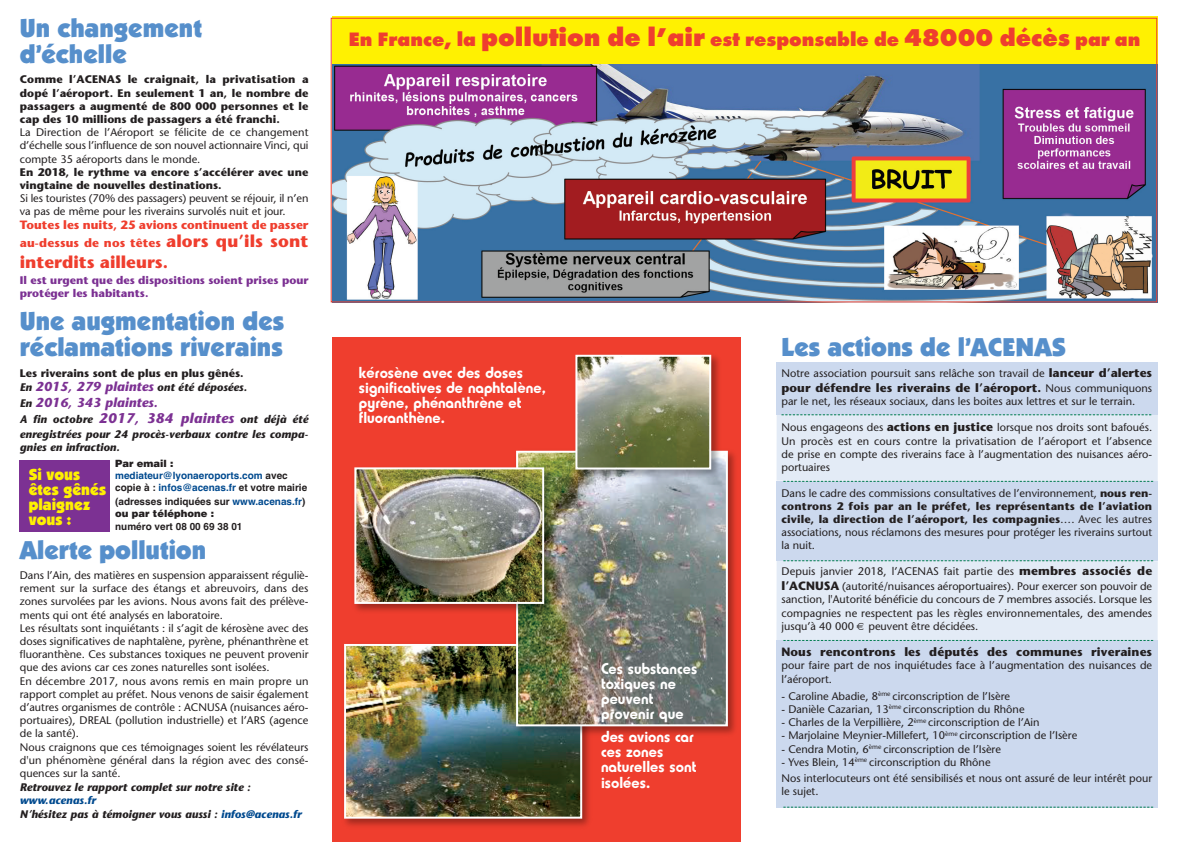
<style>
.page{position:relative;width:1191px;height:842px;background:#fff}
.page>*{position:absolute;margin:0;border:0;box-sizing:border-box;transform-origin:0 0}
.t1{font:900 26px/26.2px "Itc Kabel";color:#568fcb}
.t2{font:800 20.2px "Futura T";color:#ef3e2e}
.t3{font:700 17px "Stone Sans";color:#ef3e2e}
.t4{font:16px/15.2px "Hammer Fat";color:#fff}
.t5{font:900 16px/15.2px "Itc Kabel";color:#fff101}
.t6{font:italic 700 13px "Stone Sans";color:#7c3193}
.t7{font:700 12px "Stone Sans";letter-spacing:.01em;color:#231f20}
.t8{font:700 12px/18.1px "Stone Sans";color:#ef3e2e}
.t9{font:11px/13.2px "Stone Sans";color:#231f20;text-align:justify}
.t10{font:700 11px/13.2px "Stone Sans";color:#231f20}
.t11{font:italic 700 11px/14.6px "Stone Sans";color:#231f20}
.t12{font:700 11px/13.2px "Stone Sans";color:#7c3193}
.t13{font:700 10px/12.2px "Helvetica";color:#014a8f}
.t14{font:700 10px/12.9px "Helvetica";color:#231f20}
.s1{font-size:17px}
.s2{font-style:italic}
.s3{font-style:italic;font-size:13px;color:#7c3193}
.s4{font-size:11px;color:#231f20}
.s5{font-size:14px;color:#7c3193}
.s6{color:#014a8f}
.s7{font-weight:900;color:#231f20}
.s8{color:#231f20}
.s9{font-weight:900}
.s10{font-size:26.6px}
.s11{font-size:25.2px}
.s12{font-weight:700;font-size:12px}
.s13{font-weight:400;font-size:11px}
.s14{font-weight:700}
</style>
<div class="page">
<div style="left:776px;top:362px;width:381px;height:53px;background:#ccd9ee"></div>
<div style="left:776px;top:481px;width:381px;height:80px;background:#ccd9ee"></div>
<div style="left:776px;top:640px;width:381px;height:167px;background:#ccd9ee"></div>
<div style="left:20px;top:460px;width:90px;height:72px;background:#7c3193"></div>
<div style="left:332px;top:337px;width:408px;height:505px;background:#ef3e2e"></div>
<img style="left:333px;top:63px;width:822px;height:237px">
<div style="left:332px;top:16px;width:825px;height:47px;background:#fff101"></div>
<img style="left:344px;top:739px;width:246px;height:87px">
<img style="left:347px;top:647px;width:232px;height:169px">
<div style="left:344px;top:644px;width:238px;height:175px;border:2px solid #fff"></div>
<img style="left:512px;top:450px;width:223px;height:289px">
<img style="left:519px;top:454px;width:206px;height:269px">
<div style="left:516px;top:451px;width:212px;height:275px;border:2px solid #fff"></div>
<img style="left:571px;top:354px;width:153px;height:128px">
<img style="left:578px;top:358px;width:130px;height:108px">
<div style="left:575px;top:355px;width:136px;height:114px;border:2px solid #fff"></div>
<img style="left:355px;top:463px;width:202px;height:154px">
<img style="left:357px;top:470px;width:184px;height:131px">
<div style="left:354px;top:467px;width:190px;height:137px;border:2px solid #fff"></div>
<svg style="left:783px;top:807px;width:370px;height:1px"></svg>
<div style="left:776px;top:414px;width:381px;height:68px;background:#e3ebf6"></div>
<div style="left:776px;top:560px;width:381px;height:81px;background:#e3ebf6"></div>
<h1 class="t1" style="left:20px;top:17px;width:184px">Un changement d’échelle</h1>
<p class="t10" style="left:20px;top:74px;width:290px;text-align:justify">Comme l’ACENAS le craignait, la privatisation a dopé l’aéroport. En seulement 1 an, le nombre de passagers a augmenté de 800 000 personnes et le cap des 10 millions de passagers a été franchi.</p>
<p class="t9" style="left:20px;top:127px;width:290px">La Direction de l’Aéroport se félicite de ce changement d’échelle sous l’influence de son nouvel actionnaire Vinci, qui compte 35 aéroports dans le monde.</p>
<p class="t10" style="left:20px;top:166px;width:290px">En 2018, le rythme va encore s’accélérer avec une vingtaine de nouvelles destinations.</p>
<p class="t9" style="left:20px;top:193px;width:290px">Si les touristes (70% des passagers) peuvent se réjouir, il n’en va pas de même pour les riverains survolés nuit et jour.</p>
<p class="t8" style="left:20px;top:217px;width:290px">Toutes les nuits, 25 avions continuent de passer au-dessus de nos têtes <span class="s1">alors qu’ils sont</span></p>
<h3 class="t3" style="left:20px;top:255px;width:150px">interdits ailleurs.</h3>
<p class="t12" style="left:20px;top:274px;width:290px">Il est urgent que des dispositions soient prises pour protéger les habitants.</p>
<h1 class="t1" style="left:20px;top:310px;width:266px">Une augmentation des réclamations riverains</h1>
<p class="t10" style="left:20px;top:367px;width:229px;line-height:14.7px">Les riverains sont de plus en plus gênés.<br><span class="s2">En</span> <span class="s3">2015, 279 plaintes</span> <span class="s2">ont été déposées.</span></p>
<p class="t6" style="left:20px;top:397px;width:140px"><span class="s4">En</span> 2016, 343 plaintes.</p>
<p class="t11" style="left:20px;top:413px;width:290px">A fin octobre <span class="s5">2017, 384 plaintes</span> ont déjà été enregistrées pour 24 procès-verbaux contre les compa-</p>
<p class="t11" style="left:20px;top:441px;width:102px">gnies en infraction.</p>
<h3 class="t5" style="left:29px;top:468px;width:79px">Si vous êtes gênés plaignez vous :</h3>
<h1 class="t1" style="left:20px;top:539px;width:188px">Alerte pollution</h1>
<p class="t9" style="left:20px;top:570px;width:290px;text-align:left">Dans l’Ain, des matières en suspension apparaissent réguliè&shy;rement sur la surface des étangs et abreuvoirs, dans des zones survolées par les avions. Nous avons fait des prélève&shy;ments qui ont été analysés en laboratoire.<br>Les résultats sont inquiétants : il s’agit de kérosène avec des doses significatives de naphtalène, pyrène, phénanthrène et fluoranthène. Ces substances toxiques ne peuvent provenir que des avions car ces zones naturelles sont isolées.<br>En décembre 2017, nous avons remis en main propre un rapport complet au préfet. Nous venons de saisir également d’autres organismes de contrôle : ACNUSA (nuisances aéro&shy;portuaires), DREAL (pollution industrielle) et l’ARS (agence de la santé).<br>Nous craignons que ces témoignages soient les révélateurs d'un phénomène général dans la région avec des consé&shy;quences sur la santé.</p>
<p class="t11" style="left:20px;top:781px;width:232px">Retrouvez le rapport complet sur notre site :</p>
<p class="t11" style="left:20px;top:795px;width:283px;line-height:13.2px"><span class="s6">www.acenas.fr<br></span>N’hésitez pas à témoigner vous aussi : <span class="s6">infos@acenas.fr</span></p>
<p class="t13" style="left:115px;top:457px;width:194px"><span class="s7">Par email : </span>mediateur@lyonaeroports.com <span class="s8">avec copie à :</span> infos@acenas.fr <span class="s8">et votre mairie</span></p>
<p class="t14" style="left:115px;top:495px;width:192px">(adresses indiquées sur <span class="s6">www.acenas.fr</span>) <span class="s9">ou par téléphone :</span></p>
<p class="t14" style="left:115px;top:520px;width:129px">numéro vert 08 00 69 38 01</p>
<h2 class="t2" style="left:348px;top:27px;width:793px">En France, la <span class="s10">pollution de l’air</span> est responsable de <span class="s11">48000 décès</span> par an</h2>
<h3 class="t4" style="left:359px;top:364px;width:188px">kérosène avec des doses significatives de naphtalène, pyrène, phénanthrène et fluoranthène.</h3>
<h3 class="t4" style="left:601px;top:661px;width:98px">Ces substances toxiques ne peuvent provenir que</h3>
<h3 class="t4" style="left:601px;top:729px;width:97px">des avions car ces zones naturelles sont isolées.</h3>
<h1 class="t1" style="left:781px;top:336px;width:286px">Les actions de l’ACENAS</h1>
<p class="t9" style="left:781px;top:368px;width:372px">Notre association poursuit sans relâche son travail de <span class="s12">lanceur d’alertes</span></p>
<p class="t7" style="left:781px;top:383px;width:372px">pour défendre les riverains de l’aéroport. <span class="s13">Nous communiquons</span></p>
<p class="t9" style="left:781px;top:396px;width:355px">par le net, les réseaux sociaux, dans les boites aux lettres et sur le terrain.</p>
<p class="t9" style="left:781px;top:422px;width:372px">Nous engageons des <span class="s12">actions en justice</span> lorsque nos droits sont bafoués.<br>Un procès est en cours contre la privatisation de l’aéroport et l’absence de prise en compte des riverains face à l’augmentation des nuisances aéro&shy;portuaires</p>
<p class="t9" style="left:781px;top:487px;width:372px">Dans le cadre des commissions consultatives de l’environnement, <span class="s14">nous ren&shy;controns 2 fois par an le préfet, les représentants de l’aviation civile, la direction de l’aéroport, les compagnies</span>…. Avec les autres associations, nous réclamons des mesures pour protéger les riverains surtout la nuit.</p>
<p class="t9" style="left:781px;top:566px;width:372px;line-height:13.6px">Depuis janvier 2018, l’ACENAS fait partie des <span class="s12">membres associés de l’ACNUSA</span> (autorité/nuisances aéroportuaires). Pour exercer son pouvoir de sanction, l'Autorité bénéficie du concours de 7 membres associés. Lorsque les compagnies ne respectent pas les règles environnementales, des amendes jusqu’à 40 000</p>
<p class="t9" style="left:868px;top:621px;width:111px">peuvent être décidées.</p>
<p class="t7" style="left:781px;top:647px;width:372px">Nous rencontrons les députés des communes riveraines</p>
<p class="t9" style="left:781px;top:660px;width:372px">pour faire part de nos inquiétudes face à l’augmentation des nuisances de l’aéroport.</p>
<p class="t9" style="left:781px;top:691px;width:230px">- Caroline Abadie, 8<sup>ème</sup> circonscription de l’Isère</p>
<p class="t9" style="left:781px;top:704px;width:244px">- Danièle Cazarian, 13<sup>ème</sup> circonscription du Rhône</p>
<p class="t9" style="left:781px;top:717px;width:259px">- Charles de la Verpillière, 2<sup>ème</sup> circonscription de l’Ain</p>
<p class="t9" style="left:781px;top:730px;width:297px">- Marjolaine Meynier-Millefert, 10<sup>ème</sup> circonscription de l’Isère</p>
<p class="t9" style="left:781px;top:743px;width:221px">- Cendra Motin, 6<sup>ème</sup> circonscription de l’Isère</p>
<p class="t9" style="left:781px;top:755px;width:372px;line-height:16.2px">- Yves Blein, 14<sup>ème</sup> circonscription du Rhône<br>Nos interlocuteurs ont été sensibilisés et nous ont assuré de leur intérêt pour</p>
<p class="t9" style="left:781px;top:786px;width:39px">le sujet.</p>
</div>
